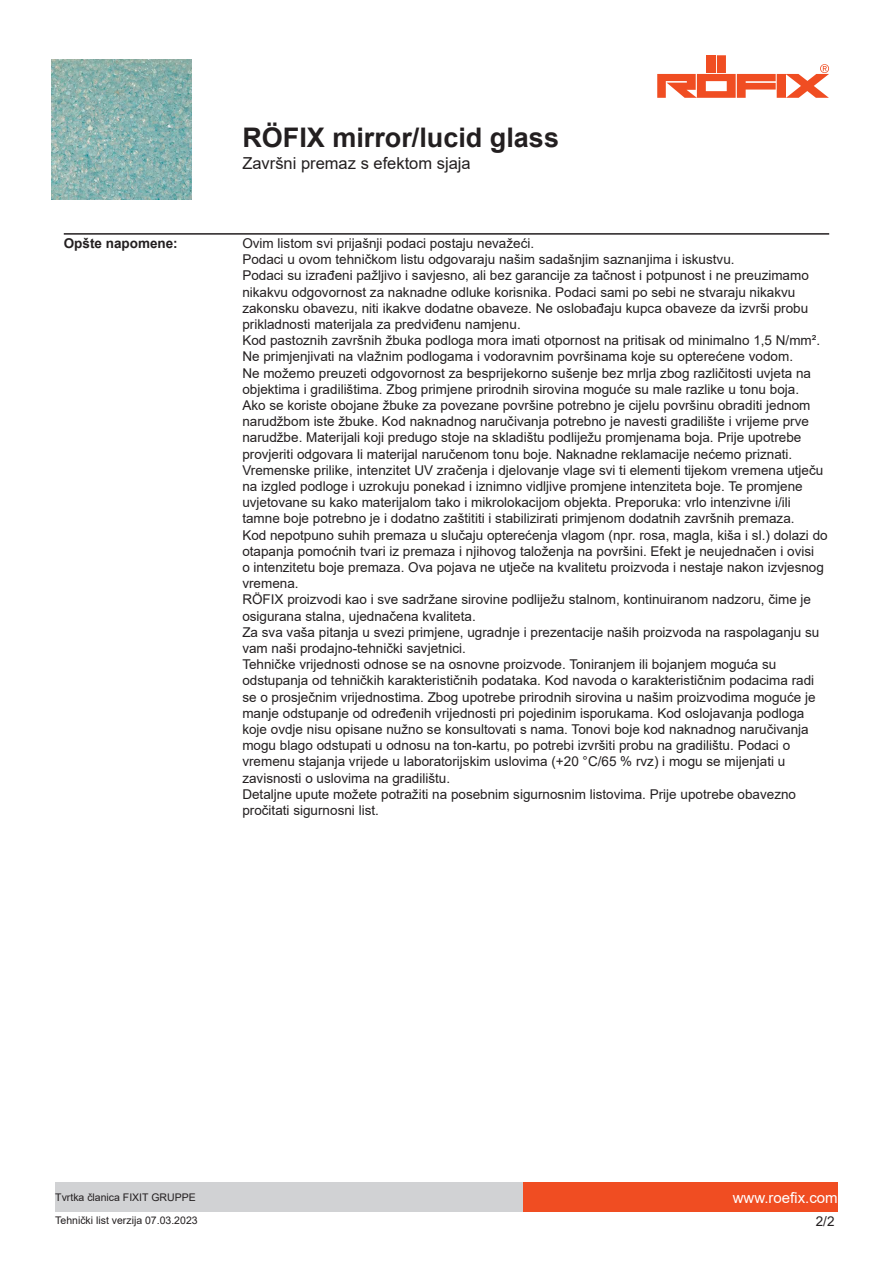
<style>
.page{position:relative;width:893px;height:1263px;background:#fff}
.page>*{position:absolute;margin:0;border:0;box-sizing:border-box;transform-origin:0 0}
.t1{font:700 27px "Arial";color:#231f20}
.t2{font:16.5px "Arial";color:#231f20}
.t3{font:15px "Arial";color:#fff}
.t4{font:13.5px/16.2px "Arial";color:#231f20}
.t5{font:700 13.5px "Arial";color:#231f20}
.t6{font:10.5px "Arial";color:#231f20}
</style>
<div class="page">
<img style="left:51px;top:60px;width:140px;height:140px">
<div style="left:717px;top:55px;width:9px;height:18px;background:#f04d22"></div>
<div style="left:707px;top:55px;width:9px;height:18px;background:#f04d22"></div>
<svg style="left:657px;top:64px;width:172px;height:34px"></svg>
<div style="left:523px;top:1182px;width:315px;height:30px;background:#f04d22"></div>
<div style="left:55px;top:1182px;width:468px;height:30px;background:#d1d2d4"></div>
<hr style="left:64px;top:233px;width:765px;height:2px;background:#231f20">
<h1 class="t1" style="left:242px;top:119px;width:318px">RÖFIX mirror/lucid glass</h1>
<p class="t2" style="left:242px;top:152px;width:230px">Završni premaz s efektom sjaja</p>
<p class="t5" style="left:64px;top:234px;width:116px">Opšte napomene:</p>
<p class="t4" style="left:242px;top:235px;width:587px">Ovim listom svi prijašnji podaci postaju nevažeći.<br>Podaci u ovom tehničkom listu odgovaraju našim sadašnjim saznanjima i iskustvu.<br>Podaci su izrađeni pažljivo i savjesno, ali bez garancije za tačnost i potpunost i ne preuzimamo nikakvu odgovornost za naknadne odluke korisnika. Podaci sami po sebi ne stvaraju nikakvu zakonsku obavezu, niti ikakve dodatne obaveze. Ne oslobađaju kupca obaveze da izvrši probu prikladnosti materijala za predviđenu namjenu.<br>Kod pastoznih završnih žbuka podloga mora imati otpornost na pritisak od minimalno 1,5 N/mm².<br>Ne primjenjivati na vlažnim podlogama i vodoravnim površinama koje su opterećene vodom.<br>Ne možemo preuzeti odgovornost za besprijekorno sušenje bez mrlja zbog različitosti uvjeta na objektima i gradilištima. Zbog primjene prirodnih sirovina moguće su male razlike u tonu boja.<br>Ako se koriste obojane žbuke za povezane površine potrebno je cijelu površinu obraditi jednom narudžbom iste žbuke. Kod naknadnog naručivanja potrebno je navesti gradilište i vrijeme prve narudžbe. Materijali koji predugo stoje na skladištu podliježu promjenama boja. Prije upotrebe provjeriti odgovara li materijal naručenom tonu boje. Naknadne reklamacije nećemo priznati.<br>Vremenske prilike, intenzitet UV zračenja i djelovanje vlage svi ti elementi tijekom vremena utječu na izgled podloge i uzrokuju ponekad i iznimno vidljive promjene intenziteta boje. Te promjene uvjetovane su kako materijalom tako i mikrolokacijom objekta. Preporuka: vrlo intenzivne i/ili tamne boje potrebno je i dodatno zaštititi i stabilizirati primjenom dodatnih završnih premaza.<br>Kod nepotpuno suhih premaza u slučaju opterećenja vlagom (npr. rosa, magla, kiša i sl.) dolazi do otapanja pomoćnih tvari iz premaza i njihovog taloženja na površini. Efekt je neujednačen i ovisi<br>o intenzitetu boje premaza. Ova pojava ne utječe na kvalitetu proizvoda i nestaje nakon izvjesnog vremena.<br>RÖFIX proizvodi kao i sve sadržane sirovine podliježu stalnom, kontinuiranom nadzoru, čime je osigurana stalna, ujednačena kvaliteta.<br>Za sva vaša pitanja u svezi primjene, ugradnje i prezentacije naših proizvoda na raspolaganju su vam naši prodajno-tehnički savjetnici.<br>Tehničke vrijednosti odnose se na osnovne proizvode. Toniranjem ili bojanjem moguća su odstupanja od tehničkih karakterističnih podataka. Kod navoda o karakterističnim podacima radi se o prosječnim vrijednostima. Zbog upotrebe prirodnih sirovina u našim proizvodima moguće je manje odstupanje od određenih vrijednosti pri pojedinim isporukama. Kod oslojavanja podloga koje ovdje nisu opisane nužno se konsultovati s nama. Tonovi boje kod naknadnog naručivanja mogu blago odstupati u odnosu na ton-kartu, po potrebi izvršiti probu na gradilištu. Podaci o vremenu stajanja vrijede u laboratorijskim uslovima (+20 °C/65 % rvz) i mogu se mijenjati u zavisnosti o uslovima na gradilištu.<br>Detaljne upute možete potražiti na posebnim sigurnosnim listovima. Prije upotrebe obavezno pročitati sigurnosni list.</p>
<p class="t6" style="left:55px;top:1190px;width:142px">Tvrtka članica FIXIT GRUPPE</p>
<p class="t3" style="left:733px;top:1187px;width:107px">www.roefix.com</p>
<p class="t6" style="left:55px;top:1213px;width:144px">Tehnički list verzija 07.03.2023</p>
<p class="t4" style="left:816px;top:1213px;width:20px">2/2</p>
</div>
